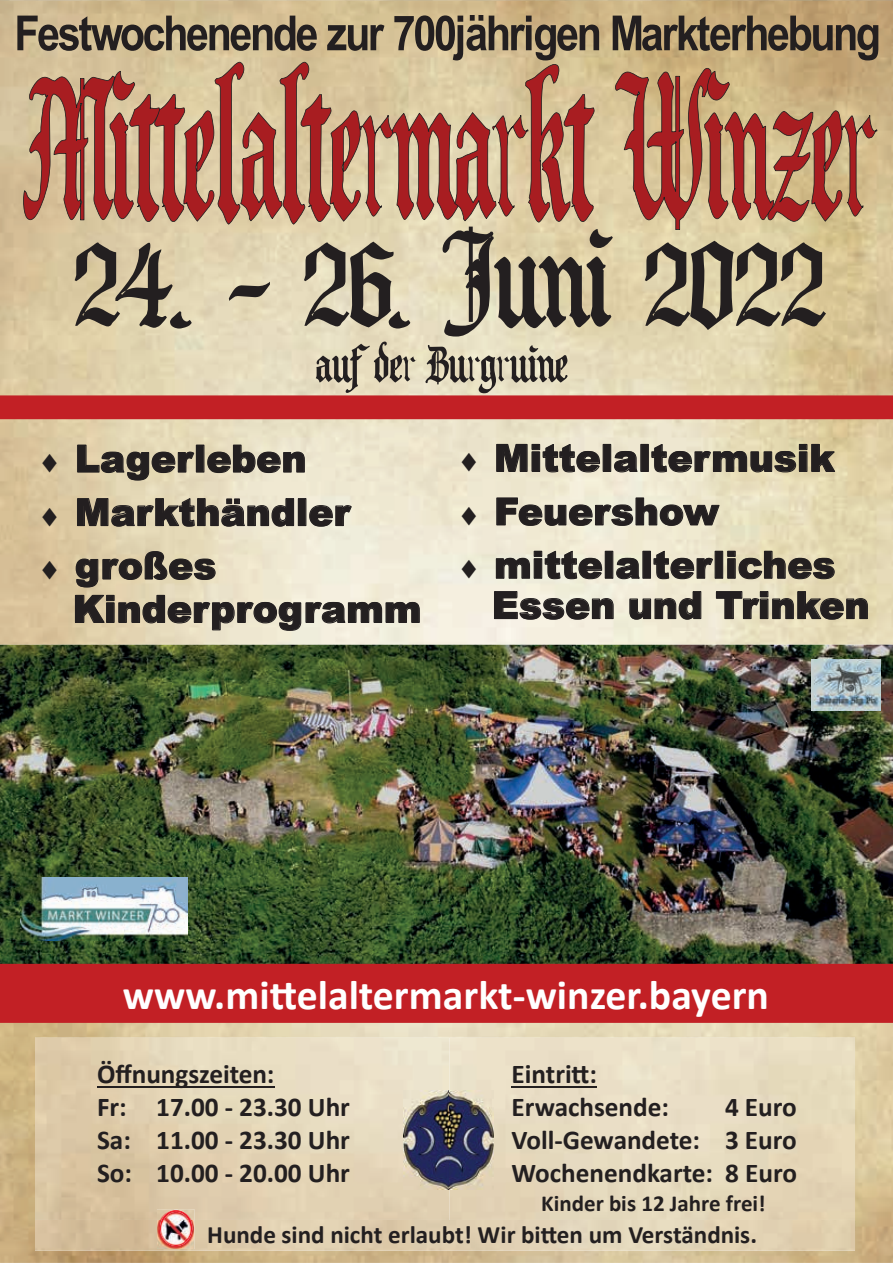
<style>
.page{position:relative;width:893px;height:1263px;background:#fff}
.page>*{position:absolute;margin:0;border:0;box-sizing:border-box;transform-origin:0 0}
.t1{font:700 41.85px "Calibri";color:#fff}
.t2{font:900 37.65px/43.3px "Arial";color:#231f20}
.t3{font:700 27.3px/33.2px "Calibri";color:#231f20}
.t4{font:700 25.05px "Calibri";color:#231f20}
.t5{font:700 22.95px "Calibri";color:#231f20}
</style>
<div class="page">
<img style="left:0;top:1px;width:893px;height:1262px">
<svg style="left:17px;top:15px;width:861px;height:321px"></svg>
<img style="left:0;top:645px;width:893px;height:319px">
<img style="left:21px;top:877px;width:166px;height:63px">
<div style="left:0;top:964px;width:893px;height:59px;background:#c22025"></div>
<img style="left:35px;top:1038px;width:820px;height:212px">
<hr style="left:97px;top:1086px;width:178px;height:1px;background:#231f20">
<img style="left:449px;top:1038px;width:1px;height:182px">
<hr style="left:512px;top:1086px;width:85px;height:1px;background:#231f20">
<img style="left:35px;top:1220px;width:414px;height:1px">
<img style="left:449px;top:1220px;width:406px;height:1px">
<img style="left:133px;top:1242px;width:64px;height:1px">
<img style="left:157px;top:1209px;width:37px;height:40px">
<img style="left:160px;top:1210px;width:32px;height:36px">
<img style="left:403px;top:1091px;width:91px;height:98px">
<img style="left:449px;top:1091px;width:1px;height:98px">
<svg style="left:0;top:342px;width:893px;height:77px"></svg>
<img style="left:812px;top:660px;width:68px;height:50px">
<h2 class="t2" style="left:38px;top:436px;width:270px">◻ Lagerleben</h2>
<h2 class="t2" style="left:38px;top:489px;width:314px">◻ Markthändler</h2>
<h2 class="t2" style="left:73px;top:543px;width:350px;text-indent:-35px">◻ großes<br>Kinderprogramm</h2>
<h2 class="t2" style="left:457px;top:435px;width:379px">◻ Mittelaltermusik</h2>
<h2 class="t2" style="left:457px;top:489px;width:263px">◻ Feuershow</h2>
<h2 class="t2" style="left:492px;top:543px;width:379px;line-height:40.3px;text-indent:-35px">◻ mittelalterliches<br>Essen und Trinken</h2>
<h1 class="t1" style="left:123px;top:966px;width:648px">www.mittelaltermarkt-winzer.bayern</h1>
<p class="t3" style="left:97px;top:1056px;width:254px">Öffnungszeiten:<br>Fr: 17.00 - 23.30 Uhr<br>Sa: 11.00 - 23.30 Uhr<br>So: 10.00 - 20.00 Uhr</p>
<p class="t3" style="left:512px;top:1056px;width:159px">Eintritt:<br>Erwachsende:</p>
<p class="t3" style="left:512px;top:1090px;width:287px;text-align:justify;text-indent:213px">4 Euro Voll-Gewandete: 3 Euro Wochenendkarte: 8 Euro</p>
<p class="t5" style="left:541px;top:1187px;width:226px">Kinder bis 12 Jahre frei!</p>
<p class="t4" style="left:207px;top:1216px;width:551px">Hunde sind nicht erlaubt! Wir bitten um Verständnis.</p>
</div>
